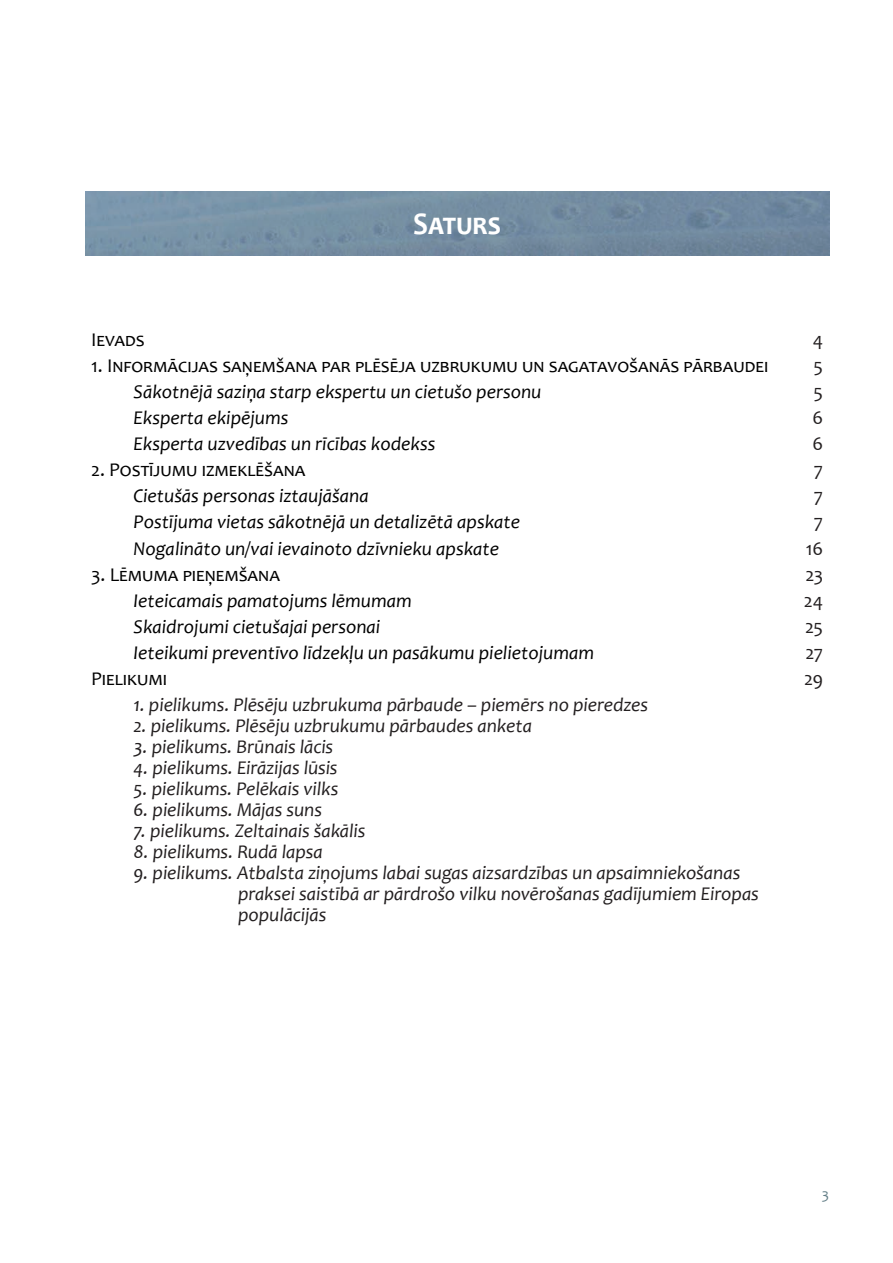
<style>
.page{position:relative;width:893px;height:1263px;background:#fff}
.page>*{position:absolute;margin:0;border:0;box-sizing:border-box;transform-origin:0 0}
.t1{font:700 31.5px "Candara";letter-spacing:.07em;color:#fff;scale:.9 1}
.t2{font:italic 19.5px/21px "Candara";letter-spacing:-.005em;color:#231f20}
.t3{font:italic 19.5px "Candara";color:#000}
.t4{font:19.5px "Candara";letter-spacing:.04em;color:#000}
.t5{font:19.5px "Candara";letter-spacing:.02em;color:#000}
.t6{font:19.5px "Candara";letter-spacing:-.025em;color:#231f20}
.t7{font:15px "Candara";color:#607c85}
</style>
<div class="page">
<img style="left:85px;top:191px;width:744px;height:64px">
<h1 class="t1" style="left:413px;top:204px;width:99px">Saturs</h1>
<p class="t4" style="left:91px;top:327px;width:55px">Ievads</p>
<p class="t6" style="left:813px;top:327px;width:12px">4</p>
<p class="t4" style="left:91px;top:353px;width:679px">1. Informācijas saņemšana par plēsēja uzbrukumu un sagatavošanās pārbaudei</p>
<p class="t6" style="left:814px;top:353px;width:11px">5</p>
<p class="t3" style="left:134px;top:379px;width:409px">Sākotnējā saziņa starp ekspertu un cietušo personu</p>
<p class="t6" style="left:814px;top:379px;width:11px">5</p>
<p class="t3" style="left:134px;top:405px;width:156px">Eksperta ekipējums</p>
<p class="t6" style="left:812px;top:405px;width:12px">6</p>
<p class="t3" style="left:134px;top:431px;width:303px">Eksperta uzvedības un rīcības kodekss</p>
<p class="t6" style="left:812px;top:431px;width:12px">6</p>
<p class="t5" style="left:91px;top:458px;width:215px">2. Postījumu izmeklēšana</p>
<p class="t6" style="left:814px;top:458px;width:11px">7</p>
<p class="t3" style="left:134px;top:484px;width:237px">Cietušās personas iztaujāšana</p>
<p class="t6" style="left:814px;top:484px;width:11px">7</p>
<p class="t3" style="left:134px;top:510px;width:388px">Postījuma vietas sākotnējā un detalizētā apskate</p>
<p class="t6" style="left:814px;top:510px;width:11px">7</p>
<p class="t3" style="left:134px;top:536px;width:367px">Nogalināto un/vai ievainoto dzīvnieku apskate</p>
<p class="t6" style="left:806px;top:536px;width:19px">16</p>
<p class="t4" style="left:91px;top:562px;width:189px">3. Lēmuma pieņemšana</p>
<p class="t6" style="left:805px;top:562px;width:19px">23</p>
<p class="t3" style="left:134px;top:588px;width:280px">Ieteicamais pamatojums lēmumam</p>
<p class="t6" style="left:804px;top:588px;width:21px">24</p>
<p class="t3" style="left:134px;top:614px;width:248px">Skaidrojumi cietušajai personai</p>
<p class="t6" style="left:805px;top:614px;width:19px">25</p>
<p class="t3" style="left:134px;top:641px;width:462px">Ieteikumi preventīvo līdzekļu un pasākumu pielietojumam</p>
<p class="t6" style="left:805px;top:641px;width:19px">27</p>
<p class="t4" style="left:91px;top:667px;width:78px">Pielikumi</p>
<p class="t6" style="left:804px;top:667px;width:21px">29</p>
<p class="t2" style="left:134px;top:694px;width:516px">1. pielikums. Plēsēju uzbrukuma pārbaude – piemērs no pieredzes</p>
<p class="t2" style="left:134px;top:715px;width:400px">2. pielikums. Plēsēju uzbrukumu pārbaudes anketa</p>
<p class="t2" style="left:134px;top:736px;width:201px">3. pielikums. Brūnais lācis</p>
<p class="t2" style="left:134px;top:757px;width:205px">4. pielikums. Eirāzijas lūsis</p>
<p class="t2" style="left:134px;top:778px;width:206px">5. pielikums. Pelēkais vilks</p>
<p class="t2" style="left:134px;top:799px;width:190px">6. pielikums. Mājas suns</p>
<p class="t2" style="left:134px;top:820px;width:233px">7. pielikums. Zeltainais šakālis</p>
<p class="t2" style="left:134px;top:841px;width:191px">8. pielikums. Rudā lapsa</p>
<p class="t2" style="left:238px;top:862px;width:522px;text-indent:-104px">9. pielikums. Atbalsta ziņojums labai sugas aizsardzības un apsaimniekošanas praksei saistībā ar pārdrošo vilku novērošanas gadījumiem Eiropas populācijās</p>
<p class="t7" style="left:822px;top:1185px;width:9px">3</p>
</div>
